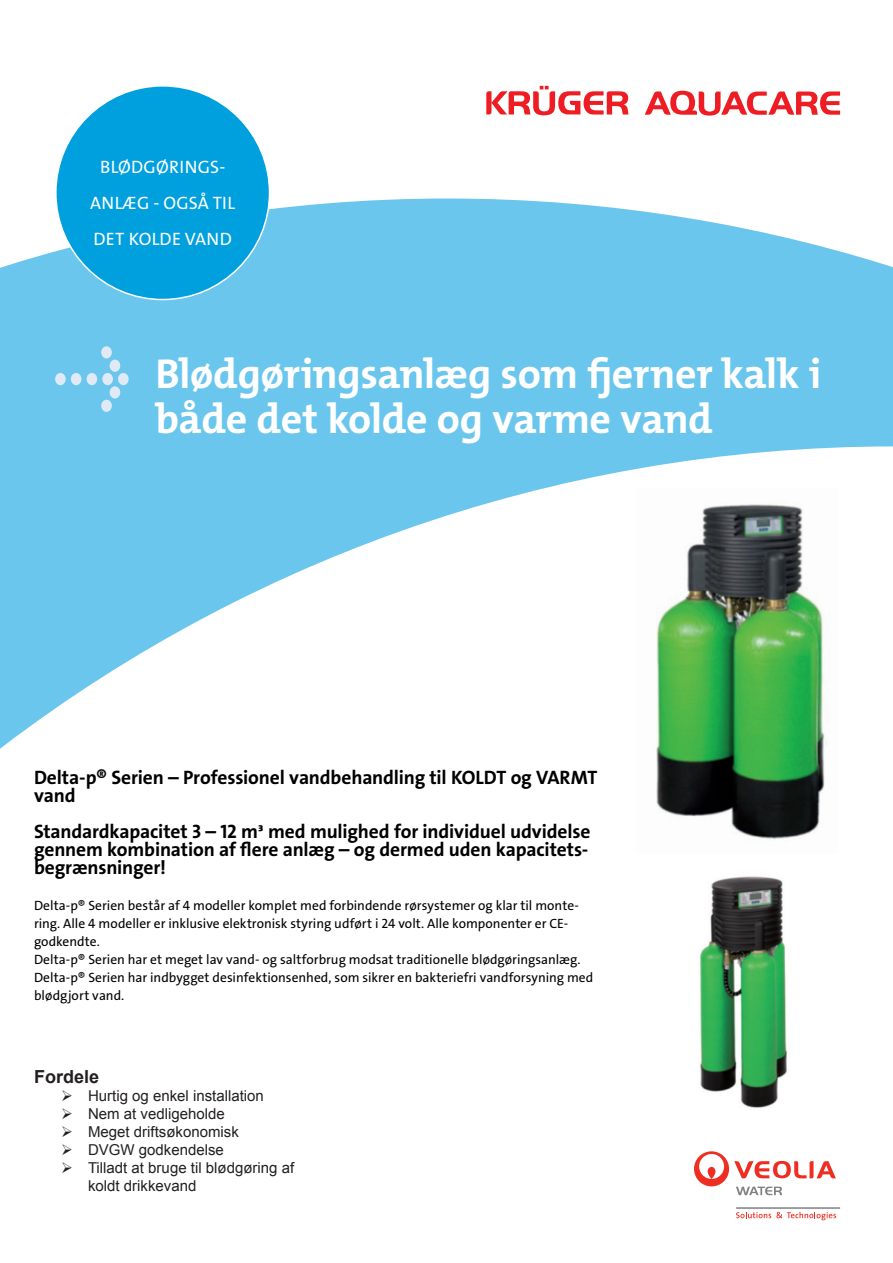
<style>
.page{position:relative;width:893px;height:1263px;background:#fff}
.page>*{position:absolute;margin:0;border:0;box-sizing:border-box;transform-origin:0 0}
.t1{font:42px/45px "The Mix Veolia W7 Bld";letter-spacing:-.01em;color:#fff}
.t2{font:19.5px/18px "The Sans Veolia W7 Bld";letter-spacing:-.01em;color:#000}
.t3{font:18px/36px "The Mix Veolia W5 Pla";letter-spacing:.015em;color:#fff;text-align:center}
.t4{font:700 18px "Arial";color:#231f20}
.t5{font:15px/18px "Arial";color:#231f20}
.t6{font:13.5px/18px "The Sans Veolia W5 Pla";color:#000}
</style>
<div class="page">
<svg style="left:0;top:198px;width:893px;height:551px;fill:#6bc6ee"></svg>
<svg style="left:55px;top:346px;width:74px;height:66px;background:#80ccef"></svg>
<svg style="left:736px;top:1212px;width:100px;height:8px"></svg>
<hr style="left:736px;top:1208px;width:104px;height:1px;background:#808083">
<svg style="left:694px;top:1151px;width:142px;height:44px"></svg>
<div style="left:56px;top:86px;width:213px;height:213px;background:#00a0df;border-radius:50%"></div>
<svg style="left:645px;top:91px;width:195px;height:25px"></svg>
<svg style="left:486px;top:86px;width:143px;height:29px"></svg>
<img style="left:700px;top:876px;width:87px;height:232px">
<img style="left:636px;top:488px;width:203px;height:352px">
<h3 class="t3" style="left:90px;top:149px;width:147px">BLØDGØRINGS-<br>ANLÆG - OGSÅ TIL<br>DET KOLDE VAND</h3>
<h1 class="t1" style="left:156px;top:352px;width:667px">Blødgøringsanlæg som fjerner kalk i både det kolde og varme vand</h1>
<h2 class="t2" style="left:34px;top:768px;width:565px">Delta-p® Serien – Professionel vandbehandling til KOLDT og VARMT vand</h2>
<h2 class="t2" style="left:34px;top:822px;width:558px;text-align:justify">Standardkapacitet 3 – 12 m³ med mulighed for individuel udvidelse gennem kombination af flere anlæg – og dermed uden kapacitets&shy;begrænsninger!</h2>
<p class="t6" style="left:34px;top:896px;width:561px">Delta-p® Serien består af 4 modeller komplet med forbindende rørsystemer og klar til monte&shy;ring. Alle 4 modeller er inklusive elektronisk styring udført i 24 volt. Alle komponenter er CE&shy;godkendte.<br>Delta-p® Serien har et meget lav vand- og saltforbrug modsat traditionelle blødgøringsanlæg.<br>Delta-p® Serien har indbygget desinfektionsenhed, som sikrer en bakteriefri vandforsyning med blødgjort vand.</p>
<h3 class="t4" style="left:34px;top:1064px;width:67px">Fordele</h3>
<p class="t5" style="left:61px;top:1087px;width:204px">➢ Hurtig og enkel installation</p>
<p class="t5" style="left:61px;top:1105px;width:165px">➢ Nem at vedligeholde</p>
<p class="t5" style="left:61px;top:1123px;width:179px">➢ Meget driftsøkonomisk</p>
<p class="t5" style="left:61px;top:1141px;width:164px">➢ DVGW godkendelse</p>
<p class="t5" style="left:88px;top:1159px;width:208px;text-indent:-27px">➢ Tilladt at bruge til blødgøring af koldt drikkevand</p>
</div>
